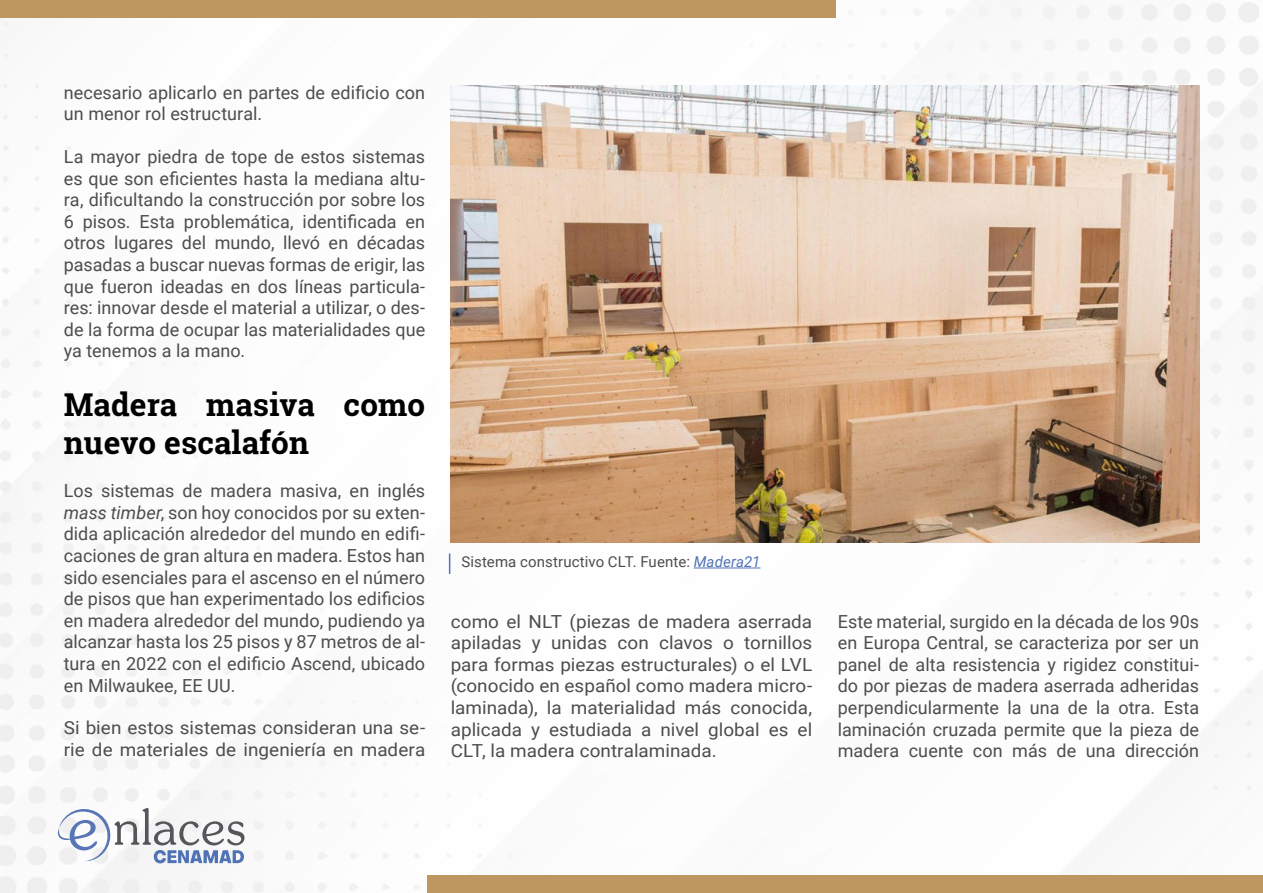
<style>
.page{position:relative;width:1263px;height:893px;background:#fff}
.page>*{position:absolute;margin:0;border:0;box-sizing:border-box;transform-origin:0 0}
.t1{font:700 31.5px/37.8px "Roboto Slab";letter-spacing:.005em;color:#000}
.t2{font:18px/21.6px "Roboto";letter-spacing:.005em;color:#4d4d4d;text-align:justify}
.t3{font:18px/21.6px "Roboto";letter-spacing:.005em;color:#4d4d4d;scale:1.05 1}
.t4{font:15px "Roboto";letter-spacing:.01em;color:#4d4d4d}
.s1{font-style:italic}
.s2{font-style:italic;color:#5072b6}
</style>
<div class="page">
<img style="left:0;top:2px;width:1259px;height:891px">
<div style="left:427px;top:875px;width:836px;height:18px;background:#be9760"></div>
<div style="left:0;top:0;width:836px;height:18px;background:#be9760"></div>
<svg style="left:58px;top:808px;width:186px;height:55px"></svg>
<hr style="left:694px;top:568px;width:66px;height:1px;background:#5072b6">
<svg style="left:449px;top:553px;width:1px;height:21px"></svg>
<img style="left:451px;top:85px;width:748px;height:457px">
<p class="t2" style="left:64px;top:81px;width:363px">necesario aplicarlo en partes de edificio con un menor rol estructural.</p>
<p class="t2" style="left:64px;top:145px;width:363px">La mayor piedra de tope de estos sistemas es que son eficientes hasta la mediana altu&shy;ra, dificultando la construcción por sobre los 6 pisos. Esta problemática, identificada en otros lugares del mundo, llevó en décadas pasadas a buscar nuevas formas de erigir, las que fueron ideadas en dos líneas particula&shy;res: innovar desde el material a utilizar, o des&shy;de la forma de ocupar las materialidades que ya tenemos a la mano.</p>
<h1 class="t1" style="left:64px;top:386px;width:363px">Madera masiva como nuevo escalafón</h1>
<p class="t2" style="left:64px;top:479px;width:363px">Los sistemas de madera masiva, en inglés <span class="s1">mass timber</span>, son hoy conocidos por su exten&shy;dida aplicación alrededor del mundo en edifi&shy;caciones de gran altura en madera. Estos han sido esenciales para el ascenso en el número de pisos que han experimentado los edificios en madera alrededor del mundo, pudiendo ya alcanzar hasta los 25 pisos y 87 metros de al&shy;tura en 2022 con el edificio Ascend, ubicado en Milwaukee, EE UU.</p>
<p class="t3" style="left:64px;top:717px;width:346px">Si bien estos sistemas consideran una se&shy;rie de materiales de ingeniería en madera</p>
<p class="t4" style="left:461px;top:551px;width:301px">Sistema constructivo CLT. Fuente: <span class="s2">Madera21</span></p>
<p class="t3" style="left:451px;top:610px;width:346px;text-align:justify">como el NLT (piezas de madera aserrada apiladas y unidas con clavos o tornillos para formas piezas estructurales) o el LVL (conocido en español como madera micro&shy;laminada), la materialidad más conocida, aplicada y estudiada a nivel global es el CLT, la madera contralaminada.</p>
<p class="t2" style="left:838px;top:610px;width:363px">Este material, surgido en la década de los 90s en Europa Central, se caracteriza por ser un panel de alta resistencia y rigidez constitui&shy;do por piezas de madera aserrada adheridas perpendicularmente la una de la otra. Esta laminación cruzada permite que la pieza de madera cuente con más de una dirección</p>
</div>
